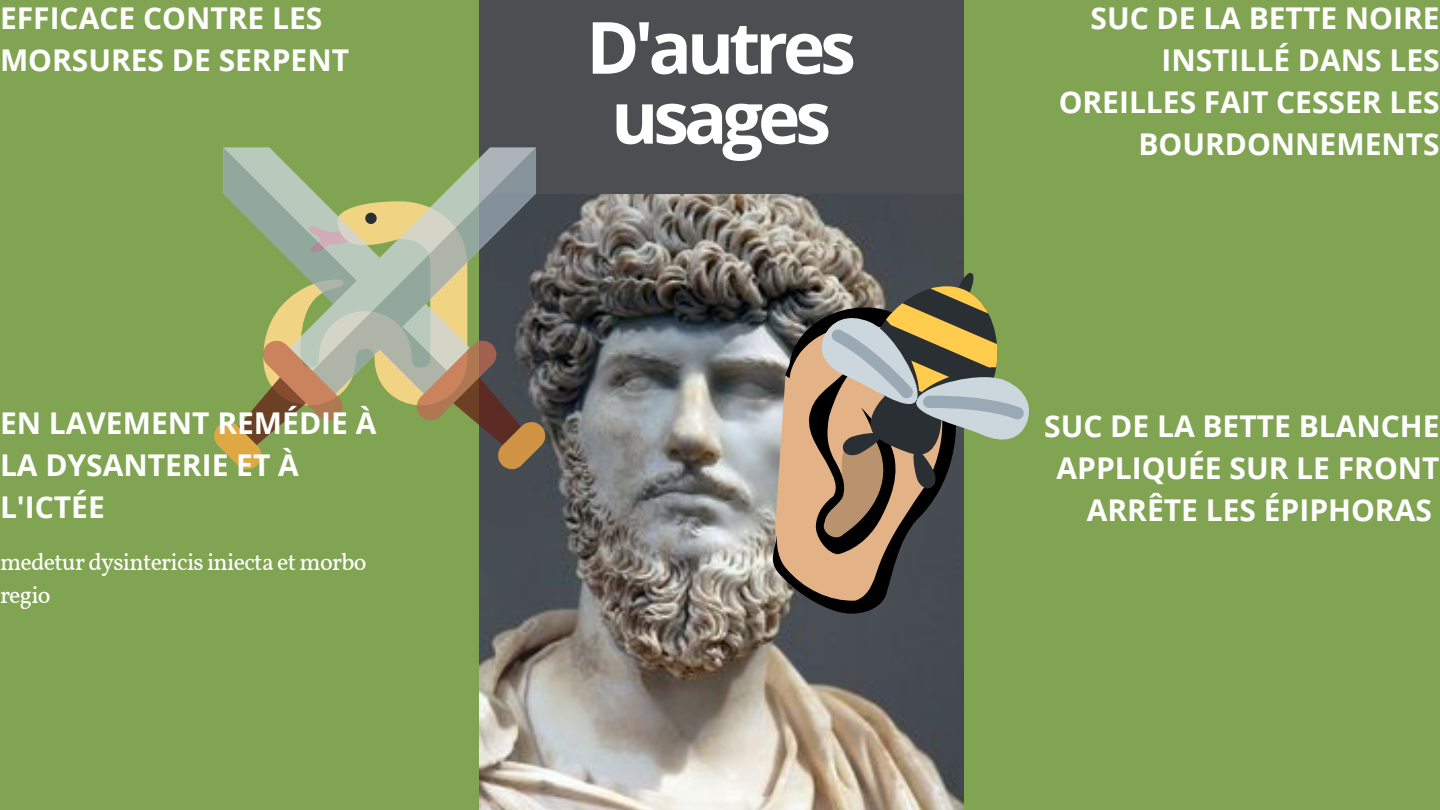
<style>
.page{position:relative;width:1440px;height:810px;background:#fff}
.page>*{position:absolute;margin:0;border:0;box-sizing:border-box;transform-origin:0 0}
.t1{font:700 72px/70px "Open Sans Hebrew";letter-spacing:-.07em;color:#fff;text-align:center}
.t2{font:700 30px/42px "Open Sans";color:#fff;text-align:right}
.t3{font:24px/33px "Vollkorn";letter-spacing:-.03em;color:#fff}
</style>
<div class="page">
<div style="left:0;top:0;width:736px;height:404px;background:#81a453"></div>
<div style="left:737px;top:0;width:703px;height:404px;background:#81a453"></div>
<div style="left:0;top:406px;width:736px;height:404px;background:#81a453"></div>
<div style="left:737px;top:406px;width:703px;height:404px;background:#81a453"></div>
<div style="left:479px;top:0;width:485px;height:230px;background:#4c4e51"></div>
<img style="left:479px;top:194px;width:485px;height:616px">
<svg style="left:223px;top:147px;width:56px;height:54px;background:#a5b8a8"></svg>
<svg style="left:302px;top:147px;width:234px;height:54px"></svg>
<svg style="left:213px;top:201px;width:334px;height:270px"></svg>
<svg style="left:765px;top:300px;width:199px;height:323px;background:#83766a"></svg>
<svg style="left:828px;top:248px;width:136px;height:18px;background:#5b5d5c"></svg>
<svg style="left:800px;top:266px;width:239px;height:304px"></svg>
<p class="t2" style="left:0;top:-3px;width:351px;text-align:left">EFFICACE CONTRE LES<br>MORSURES DE SERPENT</p>
<p class="t1" style="left:586px;top:11px;width:271px">D'autres usages</p>
<p class="t2" style="left:1059px;top:-3px;width:383px">SUC DE LA BETTE NOIRE<br>INSTILLÉ DANS LES<br>OREILLES FAIT CESSER LES<br>BOURDONNEMENTS</p>
<p class="t2" style="left:0;top:402px;width:378px;text-align:left">EN LAVEMENT REMÉDIE À<br>LA DYSANTERIE ET À<br>L'ICTÉE</p>
<p class="t2" style="left:1044px;top:404px;width:397px">SUC DE LA BETTE BLANCHE<br>APPLIQUÉE SUR LE FRONT<br>ARRÊTE LES ÉPIPHORAS</p>
<p class="t3" style="left:0;top:548px;width:368px">medetur dysintericis iniecta et morbo regio</p>
</div>
